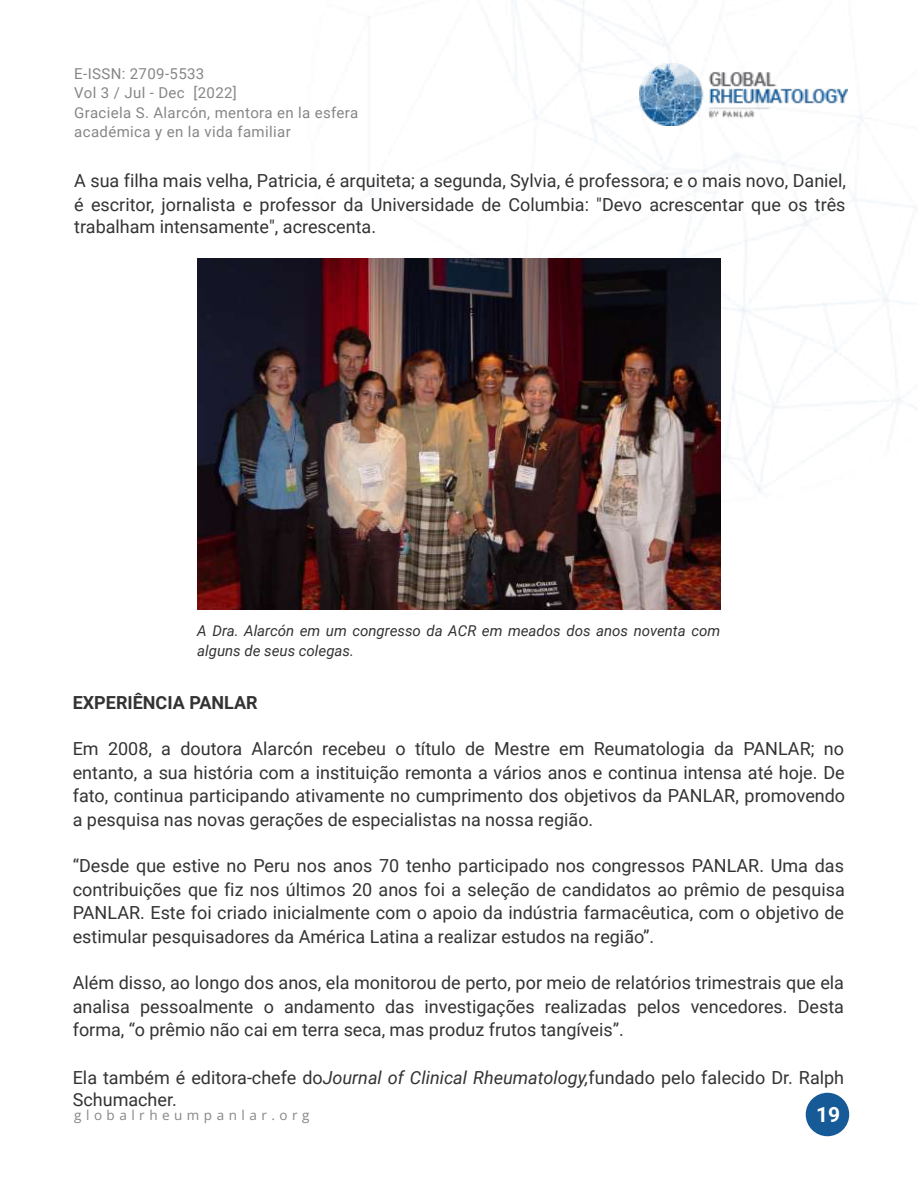
<style>
.page{position:relative;width:918px;height:1188px;background:#fff}
.page>*{position:absolute;margin:0;border:0;box-sizing:border-box;transform-origin:0 0}
.t1{font:700 21px "Roboto";color:#fff}
.t2{font:18px/23.6px "Roboto";color:#333;text-align:justify}
.t3{font:700 18px "Roboto";color:#333}
.t4{font:15px/19.6px "Roboto";letter-spacing:.025em;color:#868686}
.t5{font:italic 15px/19.6px "Roboto";color:#333}
.t6{font:13.6px "Open Sans";letter-spacing:.335em;color:#868686}
.s1{font-style:italic}
</style>
<div class="page">
<img style="left:368px;top:0;width:550px;height:492px">
<img style="left:639px;top:64px;width:209px;height:61px">
<div style="left:806px;top:1093px;width:43px;height:43px;background:#165b97;border-radius:50%"></div>
<img style="left:197px;top:258px;width:524px;height:351px">
<p class="t4" style="left:74px;top:64px;width:285px">E-ISSN: 2709-5533<br>Vol 3 / Jul - Dec [2022]<br>Graciela S. Alarcón, mentora en la esfera académica y en la vida familiar</p>
<p class="t2" style="left:74px;top:169px;width:773px">A sua filha mais velha, Patricia, é arquiteta; a segunda, Sylvia, é professora; e o mais novo, Daniel, é escritor, jornalista e professor da Universidade de Columbia: "Devo acrescentar que os três trabalham intensamente", acrescenta.</p>
<p class="t5" style="left:197px;top:621px;width:524px">A Dra. Alarcón em um congresso da ACR em meados dos anos noventa com alguns de seus colegas.</p>
<p class="t3" style="left:73px;top:692px;width:186px">EXPERIÊNCIA PANLAR</p>
<p class="t2" style="left:73px;top:737px;width:774px">Em 2008, a doutora Alarcón recebeu o título de Mestre em Reumatologia da PANLAR; no entanto, a sua história com a instituição remonta a vários anos e continua intensa até hoje. De fato, continua participando ativamente no cumprimento dos objetivos da PANLAR, promovendo a pesquisa nas novas gerações de especialistas na nossa região.</p>
<p class="t2" style="left:73px;top:854px;width:773px">“Desde que estive no Peru nos anos 70 tenho participado nos congressos PANLAR. Uma das contribuições que fiz nos últimos 20 anos foi a seleção de candidatos ao prêmio de pesquisa PANLAR. Este foi criado inicialmente com o apoio da indústria farmacêutica, com o objetivo de estimular pesquisadores da América Latina a realizar estudos na região”.</p>
<p class="t2" style="left:73px;top:972px;width:773px">Além disso, ao longo dos anos, ela monitorou de perto, por meio de relatórios trimestrais que ela analisa pessoalmente o andamento das investigações realizadas pelos vencedores. Desta forma, “o prêmio não cai em terra seca, mas produz frutos tangíveis”.</p>
<p class="t2" style="left:73px;top:1066px;width:773px;line-height:22.4px">Ela também é editora-chefe do<span class="s1">Journal of Clinical Rheumatology,</span>fundado pelo falecido Dr. Ralph<br>Schumacher.</p>
<p class="t6" style="left:74px;top:1105px;width:237px">globalrheumpanlar.org</p>
<p class="t1" style="left:816px;top:1103px;width:26px">19</p>
</div>
